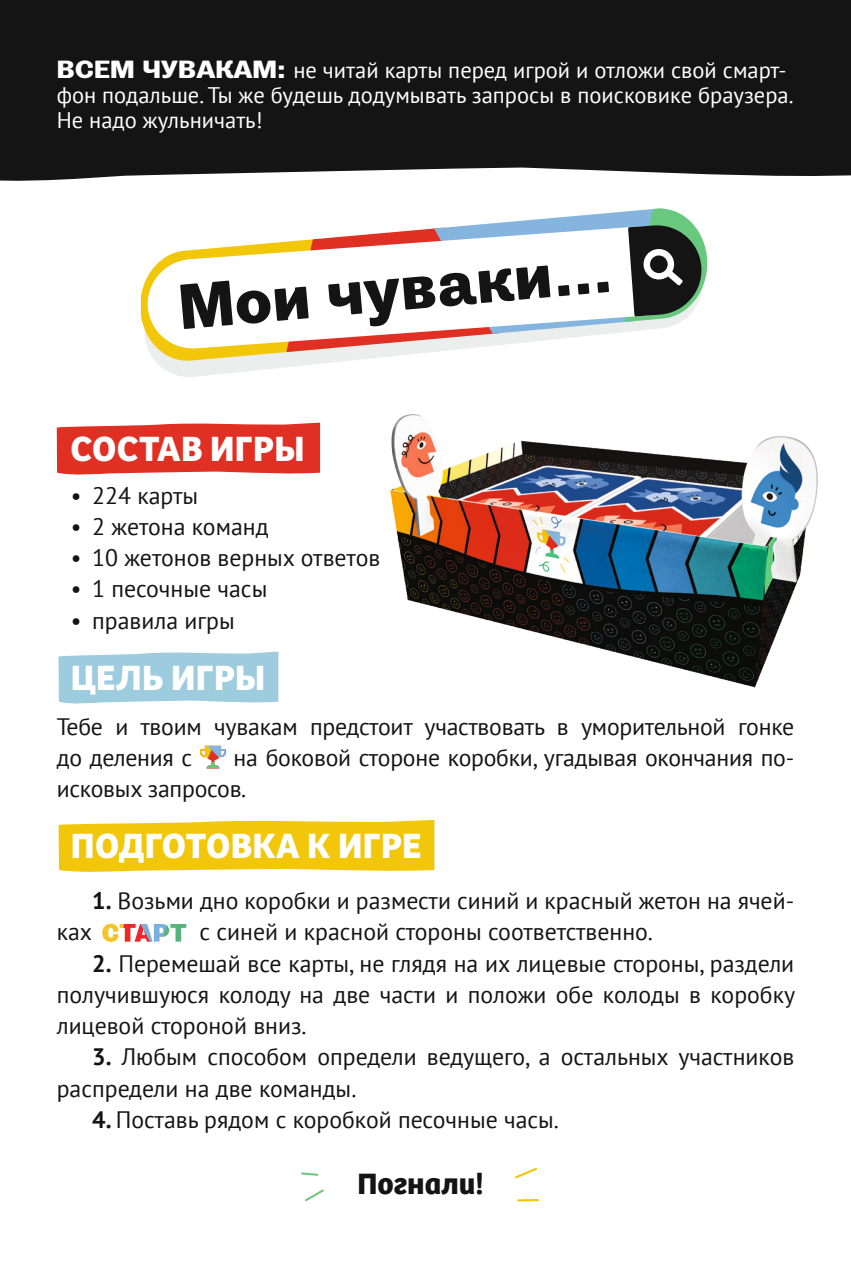
<style>
.page{position:relative;width:851px;height:1276px;background:#fff}
.page>*{position:absolute;margin:0;border:0;box-sizing:border-box;transform-origin:0 0}
.t1{font:700 63.5px "Trivia Grotesk R3";color:#131413}
.t2{font:700 36.25px "Bree CYR";letter-spacing:.01em;color:#fff}
.t3{font:700 30.5px "Bree CYR";color:#131413}
.t4{font:23.75px/31.2px "PT Sans";color:#131413}
.t5{font:22.5px/25px "PT Sans";color:#fff}
.s1{font-family:"Trivia Grotesk R3";font-weight:700;font-size:24.75px}
.s2{font-weight:700}
</style>
<div class="page">
<div style="left:0;top:0;width:850px;height:181px;background:#131413"></div>
<svg style="left:59px;top:651px;width:219px;height:53px;background:#a5d0e1"></svg>
<svg style="left:59px;top:820px;width:375px;height:52px;background:#f2cb1c"></svg>
<svg style="left:200px;top:746px;width:26px;height:22px"></svg>
<svg style="left:102px;top:923px;width:84px;height:19px"></svg>
<svg style="left:157px;top:363px;width:166px;height:14px;fill:#eceded"></svg>
<svg style="left:141px;top:209px;width:567px;height:154px"></svg>
<svg style="left:57px;top:422px;width:263px;height:53px;background:#e24237"></svg>
<svg style="left:517px;top:1199px;width:22px;height:2px"></svg>
<svg style="left:515px;top:1167px;width:22px;height:11px"></svg>
<svg style="left:305px;top:1189px;width:19px;height:12px"></svg>
<svg style="left:301px;top:1172px;width:17px;height:3px"></svg>
<img style="left:390px;top:414px;width:428px;height:274px">
<p class="t5" style="left:57px;top:57px;width:738px"><span class="s1">ВСЕМ ЧУВАКАМ:</span> не читай карты перед игрой и отложи свой смарт&shy;фон подальше. Ты же будешь додумывать запросы в поисковике браузера.<br>Не надо жульничать!</p>
<p class="t1" style="left:176px;top:271px;width:436px;rotate:-5deg">Мои чуваки…</p>
<p class="t2" style="left:71px;top:420px;width:235px">СОСТАВ ИГРЫ</p>
<p class="t4" style="left:71px;top:479px;width:129px">• 224 карты</p>
<p class="t4" style="left:71px;top:510px;width:199px">• 2 жетона команд</p>
<p class="t4" style="left:71px;top:541px;width:311px">• 10 жетонов верных ответов</p>
<p class="t4" style="left:71px;top:573px;width:198px">• 1 песочные часы</p>
<p class="t4" style="left:71px;top:604px;width:165px">• правила игры</p>
<p class="t2" style="left:71px;top:649px;width:196px">ЦЕЛЬ ИГРЫ</p>
<p class="t4" style="left:57px;top:710px;width:739px">Тебе и твоим чувакам предстоит участвовать в уморительной гонке до деления с</p>
<p class="t4" style="left:57px;top:741px;width:739px;text-indent:177px">на боковой стороне коробки, угадывая окончания по&shy;исковых запросов.</p>
<p class="t2" style="left:71px;top:817px;width:352px">ПОДГОТОВКА К ИГРЕ</p>
<p class="t4" style="left:92px;top:884px;width:703px"><span class="s2">1.</span> Возьми дно коробки и размести синий и красный жетон на ячей-</p>
<p class="t4" style="left:57px;top:916px;width:37px">ках</p>
<p class="t4" style="left:199px;top:916px;width:454px">с синей и красной стороны соответственно.</p>
<p class="t4" style="left:57px;top:947px;width:739px;text-align:justify;text-indent:35px"><span class="s2">2.</span> Перемешай все карты, не глядя на их лицевые стороны, раздели получившуюся колоду на две части и положи обе колоды в коробку лицевой стороной вниз.</p>
<p class="t4" style="left:57px;top:1041px;width:739px;text-indent:35px"><span class="s2">3.</span> Любым способом определи ведущего, а остальных участников распредели на две команды.</p>
<p class="t4" style="left:92px;top:1103px;width:468px"><span class="s2">4.</span> Поставь рядом с коробкой песочные часы.</p>
<p class="t3" style="left:357px;top:1159px;width:128px">Погнали!</p>
</div>
